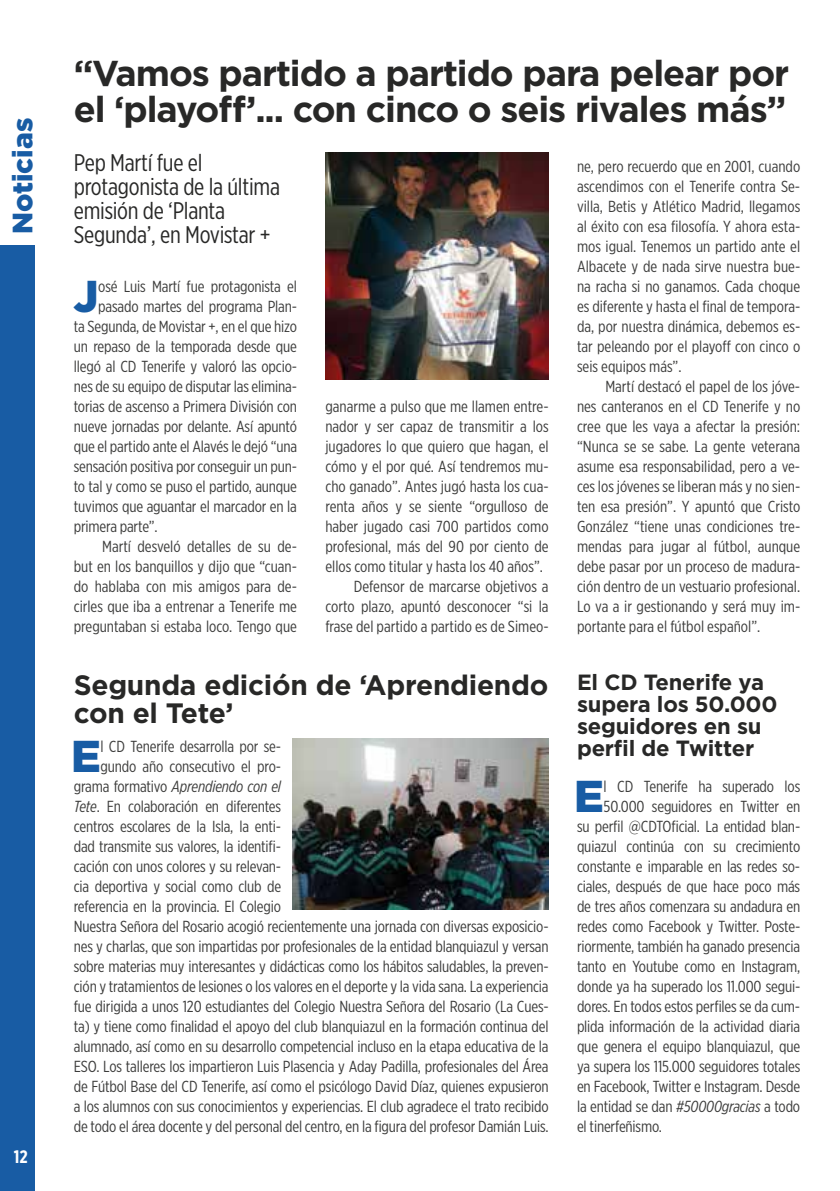
<style>
.page{position:relative;width:840px;height:1191px;background:#fff}
.page>*{position:absolute;margin:0;border:0;box-sizing:border-box;transform-origin:0 0}
.t1{font:900 44.6px "Gotham";color:#185ca4}
.t2{font:700 36px/36px "Gotham";letter-spacing:-.03em;color:#282827}
.t3{font:700 28px/28px "Gotham";letter-spacing:-.01em;color:#282827}
.t4{font:900 28px "Gotham";color:#185ca4}
.t5{font:24px/24px "Gotham X Narrow";letter-spacing:-.01em;color:#282827}
.t6{font:700 22px/22px "Gotham";letter-spacing:-.01em;color:#282827}
.t7{font:700 18px "Gotham X Narrow";color:#fff}
.t8{font:16px/20px "Gotham X Narrow";letter-spacing:-.01em;color:#3c3c3b;text-align:justify}
.t9{font:italic 16px "Gotham X Narrow";letter-spacing:-.01em;color:#3c3c3b}
.s1{font-style:normal}
.s2{font-style:italic}
</style>
<div class="page">
<div style="left:0;top:246px;width:34px;height:945px;background:#185ca4"></div>
<img style="left:325px;top:152px;width:223px;height:228px">
<img style="left:292px;top:738px;width:256px;height:171px">
<h3 class="t4" style="left:3px;top:234px;width:118px;rotate:-90deg">Noticias</h3>
<p class="t7" style="left:14px;top:1145px;width:15px">12</p>
<h2 class="t2" style="left:74px;top:55px;width:716px">“Vamos partido a partido para pelear por el ‘playoff’... con cinco o seis rivales más”</h2>
<h3 class="t5" style="left:74px;top:150px;width:208px">Pep Martí fue el protagonista de la última emisión de ‘Planta<br>Segunda’, en Movistar +</h3>
<h1 class="t1" style="left:74px;top:265px;width:27px">J</h1>
<p class="t8" style="left:98px;top:276px;width:200px">osé Luis Martí fue protagonista el</p>
<p class="t8" style="left:98px;top:296px;width:200px">pasado martes del programa Plan-</p>
<p class="t8" style="left:74px;top:316px;width:225px">ta Segunda, de Movistar +, en el que hizo</p>
<p class="t8" style="left:74px;top:336px;width:225px">un repaso de la temporada desde que</p>
<p class="t8" style="left:74px;top:356px;width:225px">llegó al CD Tenerife y valoró las opcio-</p>
<p class="t8" style="left:74px;top:376px;width:224px">nes de su equipo de disputar las elimina-</p>
<p class="t8" style="left:74px;top:396px;width:225px">torias de ascenso a Primera División con</p>
<p class="t8" style="left:74px;top:416px;width:224px">nueve jornadas por delante. Así apuntó</p>
<p class="t8" style="left:74px;top:436px;width:225px">que el partido ante el Alavés le dejó “una</p>
<p class="t8" style="left:74px;top:456px;width:225px">sensación positiva por conseguir un pun-</p>
<p class="t8" style="left:74px;top:476px;width:225px">to tal y como se puso el partido, aunque</p>
<p class="t8" style="left:74px;top:496px;width:224px">tuvimos que aguantar el marcador en la</p>
<p class="t8" style="left:74px;top:516px;width:85px">primera parte”.</p>
<p class="t8" style="left:102px;top:536px;width:196px">Martí desveló detalles de su de-</p>
<p class="t8" style="left:74px;top:556px;width:225px">but en los banquillos y dijo que “cuan-</p>
<p class="t8" style="left:74px;top:576px;width:224px">do hablaba con mis amigos para de-</p>
<p class="t8" style="left:74px;top:596px;width:224px">cirles que iba a entrenar a Tenerife me</p>
<p class="t8" style="left:74px;top:616px;width:225px">preguntaban si estaba loco. Tengo que</p>
<p class="t8" style="left:325px;top:396px;width:224px">ganarme a pulso que me llamen entre-</p>
<p class="t8" style="left:325px;top:416px;width:224px">nador y ser capaz de transmitir a los</p>
<p class="t8" style="left:325px;top:436px;width:224px">jugadores lo que quiero que hagan, el</p>
<p class="t8" style="left:325px;top:456px;width:225px">cómo y el por qué. Así tendremos mu-</p>
<p class="t8" style="left:325px;top:476px;width:224px">cho ganado”. Antes jugó hasta los cua-</p>
<p class="t8" style="left:325px;top:496px;width:225px">renta años y se siente “orgulloso de</p>
<p class="t8" style="left:325px;top:516px;width:224px">haber jugado casi 700 partidos como</p>
<p class="t8" style="left:325px;top:536px;width:224px">profesional, más del 90 por ciento de</p>
<p class="t8" style="left:325px;top:556px;width:219px">ellos como titular y hasta los 40 años”.</p>
<p class="t8" style="left:353px;top:576px;width:196px">Defensor de marcarse objetivos a</p>
<p class="t8" style="left:325px;top:596px;width:224px">corto plazo, apuntó desconocer “si la</p>
<p class="t8" style="left:325px;top:616px;width:225px">frase del partido a partido es de Simeo-</p>
<p class="t8" style="left:576px;top:156px;width:225px">ne, pero recuerdo que en 2001, cuando ascendimos con el Tenerife contra Se&shy;villa, Betis y Atlético Madrid, llegamos al éxito con esa filosofía. Y ahora esta&shy;mos igual. Tenemos un partido ante el Albacete y de nada sirve nuestra bue&shy;na racha si no ganamos. Cada choque es diferente y hasta el final de tempora&shy;da, por nuestra dinámica, debemos es&shy;tar peleando por el playoff con cinco o seis equipos más”.</p>
<p class="t8" style="left:576px;top:376px;width:225px;text-indent:28px">Martí destacó el papel de los jóve&shy;nes canteranos en el CD Tenerife y no cree que les vaya a afectar la presión: “Nunca se se sabe. La gente veterana asume esa responsabilidad, pero a ve&shy;ces los jóvenes se liberan más y no sien&shy;ten esa presión”. Y apuntó que Cristo González “tiene unas condiciones tre&shy;mendas para jugar al fútbol, aunque debe pasar por un proceso de madura&shy;ción dentro de un vestuario profesional.<br>Lo va a ir gestionando y será muy im&shy;portante para el fútbol español”.</p>
<h3 class="t3" style="left:74px;top:670px;width:476px">Segunda edición de ‘Aprendiendo con el Tete’</h3>
<h3 class="t6" style="left:576px;top:671px;width:202px">El CD Tenerife ya supera los 50.000 seguidores en su perfil de Twitter</h3>
<h1 class="t1" style="left:71px;top:725px;width:31px">E</h1>
<p class="t8" style="left:100px;top:736px;width:182px">l CD Tenerife desarrolla por se-</p>
<p class="t8" style="left:100px;top:756px;width:182px">gundo año consecutivo el pro-</p>
<p class="t9" style="left:74px;top:777px;width:209px"><span class="s1">grama formativo</span> Aprendiendo con el</p>
<p class="t8" style="left:74px;top:796px;width:209px"><span class="s2">Tete</span>. En colaboración en diferentes</p>
<p class="t8" style="left:74px;top:816px;width:209px">centros escolares de la Isla, la enti-</p>
<p class="t8" style="left:74px;top:836px;width:209px">dad transmite sus valores, la identifi-</p>
<p class="t8" style="left:74px;top:856px;width:209px">cación con unos colores y su relevan-</p>
<p class="t8" style="left:74px;top:876px;width:209px">cia deportiva y social como club de</p>
<p class="t8" style="left:74px;top:896px;width:209px">referencia en la provincia. El Colegio</p>
<p class="t8" style="left:74px;top:916px;width:476px">Nuestra Señora del Rosario acogió recientemente una jornada con diversas exposicio-</p>
<p class="t8" style="left:74px;top:936px;width:476px">nes y charlas, que son impartidas por profesionales de la entidad blanquiazul y versan</p>
<p class="t8" style="left:74px;top:956px;width:476px">sobre materias muy interesantes y didácticas como los hábitos saludables, la preven-</p>
<p class="t8" style="left:74px;top:976px;width:476px">ción y tratamientos de lesiones o los valores en el deporte y la vida sana. La experiencia</p>
<p class="t8" style="left:74px;top:996px;width:476px">fue dirigida a unos 120 estudiantes del Colegio Nuestra Señora del Rosario (La Cues-</p>
<p class="t8" style="left:74px;top:1016px;width:476px">ta) y tiene como finalidad el apoyo del club blanquiazul en la formación continua del</p>
<p class="t8" style="left:74px;top:1036px;width:476px">alumnado, así como en su desarrollo competencial incluso en la etapa educativa de la</p>
<p class="t8" style="left:74px;top:1056px;width:476px">ESO. Los talleres los impartieron Luis Plasencia y Aday Padilla, profesionales del Área</p>
<p class="t8" style="left:74px;top:1076px;width:476px">de Fútbol Base del CD Tenerife, así como el psicólogo David Díaz, quienes expusieron</p>
<p class="t8" style="left:74px;top:1096px;width:476px">a los alumnos con sus conocimientos y experiencias. El club agradece el trato recibido</p>
<p class="t8" style="left:74px;top:1116px;width:476px">de todo el área docente y del personal del centro, en la figura del profesor Damián Luis.</p>
<h1 class="t1" style="left:574px;top:765px;width:31px">E</h1>
<p class="t8" style="left:603px;top:776px;width:198px">l CD Tenerife ha superado los</p>
<p class="t8" style="left:603px;top:796px;width:198px">50.000 seguidores en Twitter en</p>
<p class="t8" style="left:576px;top:816px;width:225px">su perfil @CDTOficial. La entidad blan-</p>
<p class="t8" style="left:576px;top:836px;width:224px">quiazul continúa con su crecimiento</p>
<p class="t8" style="left:576px;top:856px;width:224px">constante e imparable en las redes so-</p>
<p class="t8" style="left:576px;top:876px;width:224px">ciales, después de que hace poco más</p>
<p class="t8" style="left:576px;top:896px;width:225px">de tres años comenzara su andadura en</p>
<p class="t8" style="left:576px;top:916px;width:225px">redes como Facebook y Twitter. Poste-</p>
<p class="t8" style="left:576px;top:936px;width:224px">riormente, también ha ganado presencia</p>
<p class="t8" style="left:576px;top:956px;width:224px">tanto en Youtube como en Instagram,</p>
<p class="t8" style="left:576px;top:976px;width:225px">donde ya ha superado los 11.000 segui-</p>
<p class="t8" style="left:576px;top:996px;width:224px">dores. En todos estos perfiles se da cum-</p>
<p class="t8" style="left:576px;top:1016px;width:224px">plida información de la actividad diaria</p>
<p class="t8" style="left:576px;top:1036px;width:224px">que genera el equipo blanquiazul, que</p>
<p class="t8" style="left:576px;top:1056px;width:224px">ya supera los 115.000 seguidores totales</p>
<p class="t8" style="left:576px;top:1076px;width:225px">en Facebook, Twitter e Instagram. Desde</p>
<p class="t8" style="left:576px;top:1096px;width:224px">la entidad se dan <span class="s2">#50000gracias</span> a todo</p>
<p class="t8" style="left:576px;top:1116px;width:87px">el tinerfeñismo.</p>
</div>
